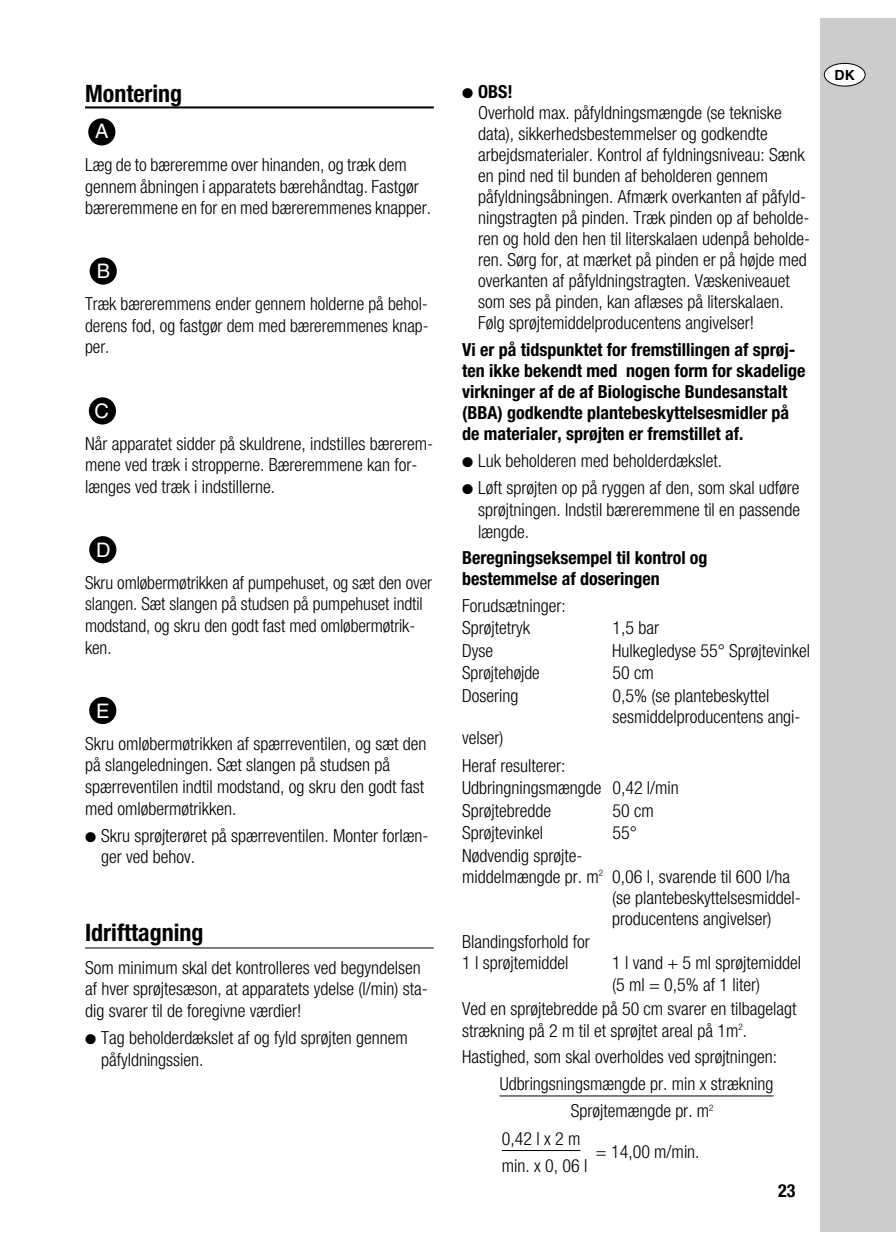
<style>
.page{position:relative;width:896px;height:1248px;background:#fff}
.page>*{position:absolute;margin:0;border:0;box-sizing:border-box;transform-origin:0 0}
.t1{font:700 condensed 24px "Helvetica Neue";color:#000}
.t2{font:20px "Helvetica";color:#fff}
.t3{font:300 condensed 18px/21.6px "Helvetica Neue";color:#000}
.t4{font:700 condensed 18px/21px "Helvetica Neue";color:#000}
.t5{font:700 14px "Helvetica";color:#000}
.s1{font-weight:700}
</style>
<div class="page">
<div style="left:820px;top:18px;width:76px;height:1214px;background:#ccc"></div>
<div style="left:824px;top:63px;width:41px;height:23px;background:#fff;border-radius:50%"></div>
<div style="left:824px;top:63px;width:41px;height:24px;border:1px solid #000;border-radius:50%"></div>
<hr style="left:85px;top:106px;width:349px;height:2px;background:#000">
<hr style="left:85px;top:947px;width:349px;height:1px;background:#000">
<hr style="left:500px;top:1095px;width:273px;height:1px;background:#000">
<hr style="left:502px;top:1150px;width:78px;height:1px;background:#000">
<div style="left:89px;top:697px;width:27px;height:27px;background:#000;border-radius:50%"></div>
<div style="left:89px;top:536px;width:27px;height:27px;background:#000;border-radius:50%"></div>
<div style="left:89px;top:397px;width:27px;height:27px;background:#000;border-radius:50%"></div>
<div style="left:90px;top:257px;width:27px;height:27px;background:#000;border-radius:50%"></div>
<div style="left:88px;top:118px;width:27px;height:27px;background:#000;border-radius:50%"></div>
<h1 class="t1" style="left:85px;top:85px;width:99px">Montering</h1>
<p class="t2" style="left:95px;top:123px;width:15px">A</p>
<p class="t3" style="left:85px;top:155px;width:347px">Læg de to bæreremme over hinanden, og træk dem gennem åbningen i apparatets bærehåndtag. Fastgør bæreremmene en for en med bæreremmenes knapper.</p>
<p class="t2" style="left:97px;top:264px;width:15px">B</p>
<p class="t3" style="left:85px;top:294px;width:345px;text-align:justify">Træk bæreremmens ender gennem holderne på behol&shy;derens fod, og fastgør dem med bæreremmenes knap&shy;per.</p>
<p class="t2" style="left:94px;top:404px;width:16px">C</p>
<p class="t3" style="left:85px;top:434px;width:349px">Når apparatet sidder på skuldrene, indstilles bærerem&shy;mene ved træk i stropperne. Bæreremmene kan for&shy;længes ved træk i indstillerne.</p>
<p class="t2" style="left:96px;top:542px;width:16px">D</p>
<p class="t3" style="left:85px;top:573px;width:348px">Skru omløbermøtrikken af pumpehuset, og sæt den over slangen. Sæt slangen på studsen på pumpehuset indtil modstand, og skru den godt fast med omløbermøtrik&shy;ken.</p>
<p class="t2" style="left:96px;top:703px;width:15px">E</p>
<p class="t3" style="left:85px;top:734px;width:343px">Skru omløbermøtrikken af spærreventilen, og sæt den på slangeledningen. Sæt slangen på studsen på spærreventilen indtil modstand, og skru den godt fast med omløbermøtrikken.</p>
<p class="t3" style="left:101px;top:826px;width:329px;text-indent:-16px">● Skru sprøjterøret på spærreventilen. Monter forlæn&shy;ger ved behov.</p>
<h1 class="t1" style="left:85px;top:923px;width:120px">Idrifttagning</h1>
<p class="t3" style="left:85px;top:957px;width:344px">Som minimum skal det kontrolleres ved begyndelsen af hver sprøjtesæson, at apparatets ydelse (l/min) sta&shy;dig svarer til de foregivne værdier!</p>
<p class="t3" style="left:101px;top:1028px;width:308px;text-indent:-16px">● Tag beholderdækslet af og fyld sprøjten gennem påfyldningssien.</p>
<p class="t3" style="left:478px;top:83px;width:333px;line-height:21px;text-indent:-16px">● <span class="s1">OBS!<br></span>Overhold max. påfyldningsmængde (se tekniske data), sikkerhedsbestemmelser og godkendte arbejdsmaterialer. Kontrol af fyldningsniveau: Sænk en pind ned til bunden af beholderen gennem påfyldningsåbningen. Afmærk overkanten af påfyld&shy;ningstragten på pinden. Træk pinden op af beholde&shy;ren og hold den hen til literskalaen udenpå beholde&shy;ren. Sørg for, at mærket på pinden er på højde med overkanten af påfyldningstragten. Væskeniveauet som ses på pinden, kan aflæses på literskalaen.<br>Følg sprøjtemiddelproducentens angivelser!</p>
<p class="t4" style="left:462px;top:340px;width:345px">Vi er på tidspunktet for fremstillingen af sprøj&shy;ten ikke bekendt med nogen form for skadelige virkninger af de af Biologische Bundesanstalt (BBA) godkendte plantebeskyttelsesmidler på de materialer, sprøjten er fremstillet af.</p>
<p class="t3" style="left:462px;top:451px;width:261px">● Luk beholderen med beholderdækslet.</p>
<p class="t3" style="left:478px;top:478px;width:323px;text-align:justify;text-indent:-16px">● Løft sprøjten op på ryggen af den, som skal udføre sprøjtningen. Indstil bæreremmene til en passende længde.</p>
<p class="t4" style="left:462px;top:549px;width:247px">Beregningseksempel til kontrol og bestemmelse af doseringen</p>
<p class="t3" style="left:462px;top:596px;width:105px;line-height:22.4px">Forudsætninger:<br>Sprøjtetryk</p>
<p class="t3" style="left:612px;top:618px;width:48px">1,5 bar</p>
<p class="t3" style="left:462px;top:641px;width:32px">Dyse</p>
<p class="t3" style="left:612px;top:641px;width:199px">Hulkegledyse 55° Sprøjtevinkel</p>
<p class="t3" style="left:462px;top:663px;width:79px">Sprøjtehøjde</p>
<p class="t3" style="left:612px;top:663px;width:43px">50 cm</p>
<p class="t3" style="left:462px;top:686px;width:58px">Dosering</p>
<p class="t3" style="left:612px;top:686px;width:190px;line-height:21px">0,5% (se plantebeskyttel sesmiddelproducentens angi-</p>
<p class="t3" style="left:462px;top:724px;width:105px;line-height:28px">velser)<br>Heraf resulterer:</p>
<p class="t3" style="left:462px;top:778px;width:218px;line-height:22.4px">Udbringningsmængde 0,42 l/min<br>Sprøjtebredde</p>
<p class="t3" style="left:612px;top:801px;width:43px">50 cm</p>
<p class="t3" style="left:462px;top:823px;width:82px">Sprøjtevinkel</p>
<p class="t3" style="left:612px;top:823px;width:26px">55°</p>
<p class="t3" style="left:462px;top:845px;width:122px">Nødvendig sprøjte-</p>
<p class="t3" style="left:462px;top:866px;width:329px">middelmængde pr. m<sup>2</sup> 0,06 l, svarende til 600 l/ha</p>
<p class="t3" style="left:612px;top:887px;width:190px">(se plantebeskyttelsesmiddel-</p>
<p class="t3" style="left:612px;top:908px;width:161px">producentens angivelser)</p>
<p class="t3" style="left:462px;top:931px;width:129px">Blandingsforhold for<br>1 l sprøjtemiddel</p>
<p class="t3" style="left:612px;top:953px;width:190px">1 l vand + 5 ml sprøjtemiddel (5 ml = 0,5% af 1 liter)</p>
<p class="t3" style="left:462px;top:999px;width:336px">Ved en sprøjtebredde på 50 cm svarer en tilbagelagt strækning på 2 m til et sprøjtet areal på 1m<sup>2</sup>.</p>
<p class="t3" style="left:462px;top:1047px;width:317px">Hastighed, som skal overholdes ved sprøjtningen:</p>
<p class="t3" style="left:500px;top:1074px;width:275px">Udbringsningsmængde pr. min x strækning</p>
<p class="t3" style="left:571px;top:1101px;width:144px">Sprøjtemængde pr. m<sup>2</sup></p>
<p class="t3" style="left:502px;top:1128px;width:80px">0,42 l x 2 m</p>
<p class="t3" style="left:502px;top:1156px;width:87px">min. x 0, 06 l</p>
<p class="t3" style="left:596px;top:1142px;width:105px">= 14,00 m/min.</p>
<p class="t4" style="left:778px;top:1181px;width:19px">23</p>
<p class="t5" style="left:834px;top:70px;width:22px">DK</p>
</div>
